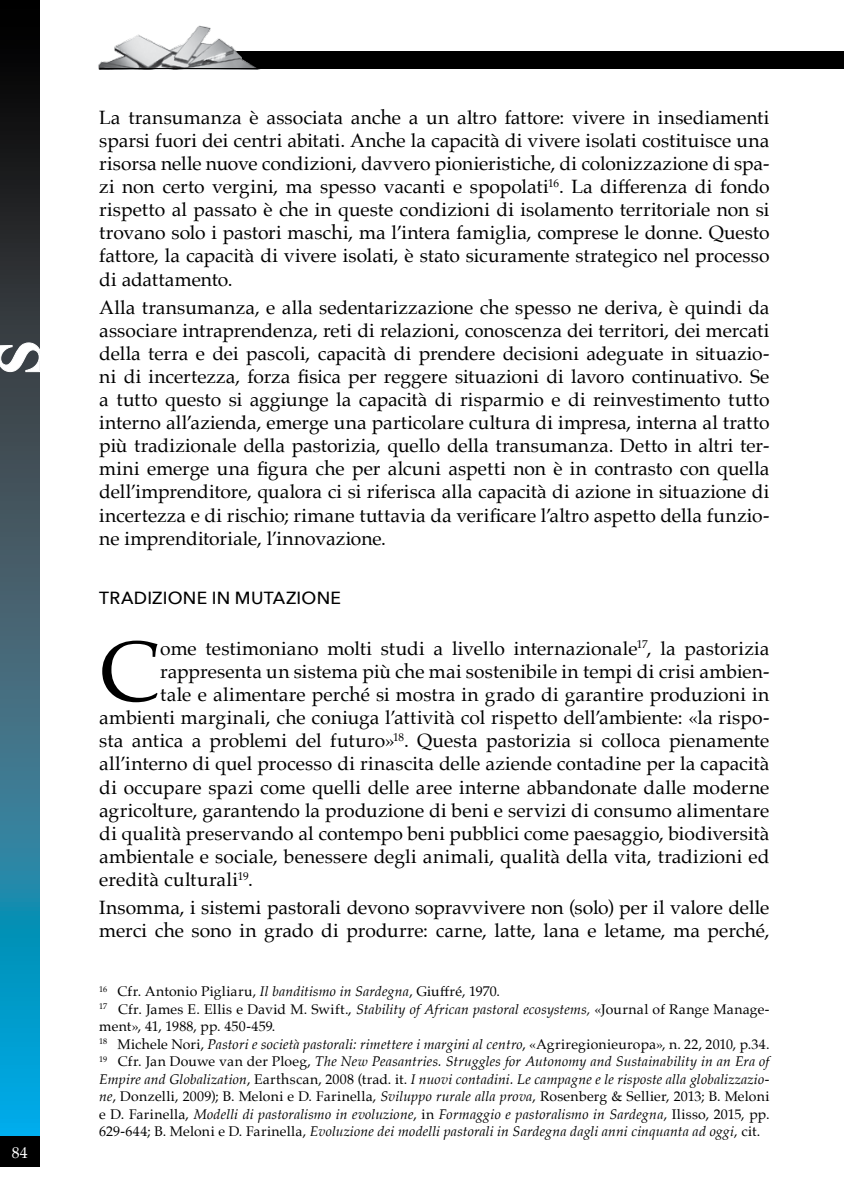
<style>
.page{position:relative;width:844px;height:1191px;background:#fff}
.page>*{position:absolute;margin:0;border:0;box-sizing:border-box;transform-origin:0 0}
.t1{font:85.4px "Palatino";color:#000}
.t2{font:19.25px/23.1px "Palatino";color:#000;text-align:justify}
.t3{font:500 17.5px "Avenir Next";letter-spacing:.015em;color:#000}
.t4{font:15.75px "Palatino";color:#fff}
.t5{font:italic 14px/17.5px "Palatino";letter-spacing:.01em;color:#000}
.s1{font-style:normal}
</style>
<div class="page">
<svg style="left:0;top:0;width:40px;height:1136px;background:#265b6d"></svg>
<div style="left:124px;top:52px;width:719px;height:17px;background:#000"></div>
<div style="left:0;top:1136px;width:40px;height:30px;background:#000"></div>
<img style="left:98px;top:25px;width:171px;height:44px">
<hr style="left:99px;top:68px;width:162px;height:1px;background:#000">
<svg style="left:0;top:342px;width:40px;height:30px"></svg>
<p class="t4" style="left:12px;top:1139px;width:17px">84</p>
<p class="t2" style="left:99px;top:106px;width:671px">La transumanza è associata anche a un altro fattore: vivere in insediamenti sparsi fuori dei centri abitati. Anche la capacità di vivere isolati costituisce una risorsa nelle nuove condizioni, davvero pionieristiche, di colonizzazione di spa&shy;zi non certo vergini, ma spesso vacanti e spopolati<sup>16</sup>. La differenza di fondo rispetto al passato è che in queste condizioni di isolamento territoriale non si trovano solo i pastori maschi, ma l’intera famiglia, comprese le donne. Questo fattore, la capacità di vivere isolati, è stato sicuramente strategico nel processo di adattamento.</p>
<p class="t2" style="left:99px;top:295px;width:671px">Alla transumanza, e alla sedentarizzazione che spesso ne deriva, è quindi da associare intraprendenza, reti di relazioni, conoscenza dei territori, dei mercati della terra e dei pascoli, capacità di prendere decisioni adeguate in situazio&shy;ni di incertezza, forza fisica per reggere situazioni di lavoro continuativo. Se a tutto questo si aggiunge la capacità di risparmio e di reinvestimento tutto interno all’azienda, emerge una particolare cultura di impresa, interna al tratto più tradizionale della pastorizia, quello della transumanza. Detto in altri ter&shy;mini emerge una figura che per alcuni aspetti non è in contrasto con quella dell’imprenditore, qualora ci si riferisca alla capacità di azione in situazione di incertezza e di rischio; rimane tuttavia da verificare l’altro aspetto della funzio&shy;ne imprenditoriale, l’innovazione.</p>
<p class="t3" style="left:99px;top:582px;width:243px">TRADIZIONE IN MUTAZIONE</p>
<h1 class="t1" style="left:99px;top:601px;width:62px">C</h1>
<p class="t2" style="left:160px;top:636px;width:610px">ome testimoniano molti studi a livello internazionale<sup>17</sup>, la pastorizia</p>
<p class="t2" style="left:160px;top:660px;width:610px">rappresenta un sistema più che mai sostenibile in tempi di crisi ambien-</p>
<p class="t2" style="left:160px;top:683px;width:610px">tale e alimentare perché si mostra in grado di garantire produzioni in</p>
<p class="t2" style="left:99px;top:706px;width:671px">ambienti marginali, che coniuga l’attività col rispetto dell’ambiente: «la rispo-</p>
<p class="t2" style="left:99px;top:729px;width:671px">sta antica a problemi del futuro»<sup>18</sup>. Questa pastorizia si colloca pienamente</p>
<p class="t2" style="left:99px;top:752px;width:671px">all’interno di quel processo di rinascita delle aziende contadine per la capacità</p>
<p class="t2" style="left:99px;top:775px;width:671px">di occupare spazi come quelli delle aree interne abbandonate dalle moderne</p>
<p class="t2" style="left:99px;top:798px;width:671px">agricolture, garantendo la produzione di beni e servizi di consumo alimentare</p>
<p class="t2" style="left:99px;top:821px;width:671px">di qualità preservando al contempo beni pubblici come paesaggio, biodiversità</p>
<p class="t2" style="left:99px;top:844px;width:671px">ambientale e sociale, benessere degli animali, qualità della vita, tradizioni ed</p>
<p class="t2" style="left:99px;top:867px;width:155px">eredità culturali<sup>19</sup>.</p>
<p class="t2" style="left:99px;top:896px;width:671px">Insomma, i sistemi pastorali devono sopravvivere non (solo) per il valore delle merci che sono in grado di produrre: carne, latte, lana e letame, ma perché,</p>
<p class="t5" style="left:99px;top:982px;width:671px"><sup>16</sup> <span class="s1">Cfr. Antonio Pigliaru,</span> Il banditismo in Sardegna<span class="s1">, Giuffré, 1970.<br></span><sup>17</sup> <span class="s1">Cfr. James E. Ellis e David M. Swift.,</span> Stability of African pastoral ecosystems, <span class="s1">«Journal of Range Manage&shy;ment», 41, 1988, pp. 450-459.<br></span><sup>18</sup> <span class="s1">Michele Nori,</span> Pastori e società pastorali: rimettere i margini al centro<span class="s1">, «Agriregionieuropa», n. 22, 2010, p.34.<br></span><sup>19</sup> <span class="s1">Cfr. Jan Douwe van der Ploeg,</span> The New Peasantries. Struggles for Autonomy and Sustainability in an Era of Empire and Globalization<span class="s1">, Earthscan, 2008 (trad. it.</span> I nuovi contadini. Le campagne e le risposte alla globalizzazio&shy;ne<span class="s1">, Donzelli, 2009); B. Meloni e D. Farinella,</span> Sviluppo rurale alla prova<span class="s1">, Rosenberg &amp; Sellier, 2013; B. Meloni e D. Farinella,</span> Modelli di pastoralismo in evoluzione<span class="s1">, in</span> Formaggio e pastoralismo in Sardegna<span class="s1">, Ilisso, 2015, pp.<br>629-644; B. Meloni e D. Farinella,</span> Evoluzione dei modelli pastorali in Sardegna dagli anni cinquanta ad oggi<span class="s1">, cit.</span></p>
</div>
